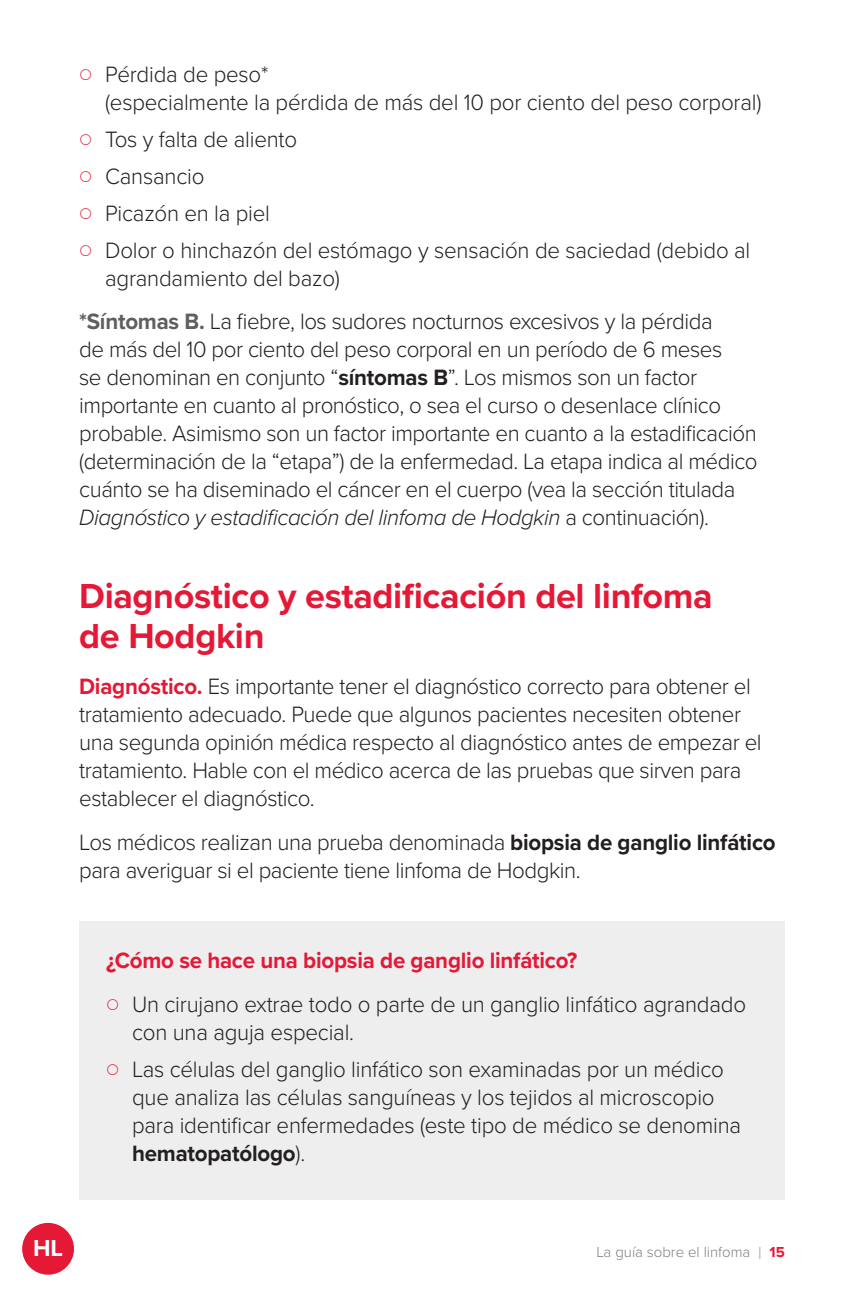
<style>
.page{position:relative;width:864px;height:1296px;background:#fff}
.page>*{position:absolute;margin:0;border:0;box-sizing:border-box;transform-origin:0 0}
.Large_Red_Headline{font:700 36px/40px "Proxima Nova";letter-spacing:-.01em;color:#e51836}
.t1{font:700 24px "Proxima Nova";color:#fff}
.Body_text{font:300 23px/28px "Proxima Nova";letter-spacing:-.02em;color:#231f20}
.Body_text-2{font:700 23px "Proxima Nova";letter-spacing:-.01em;color:#e51836}
.t2{font:300 15px "Proxima Nova";color:#7d7f82}
.s1{font-weight:700;color:#5f5f62}
.s2{font-weight:700}
.s3{font-style:italic}
.s4{font-weight:700;color:#e51836}
.s5{font-weight:400;font-size:18px;color:#babbbe}
</style>
<div class="page">
<div style="left:79px;top:921px;width:706px;height:279px;background:#eeeeef"></div>
<div style="left:22px;top:1223px;width:52px;height:52px;background:#e51836;border-radius:50%"></div>
<p class="Body_text" style="left:105px;top:59px;width:658px">Pérdida de peso*<br>(especialmente la pérdida de más del 10 por ciento del peso corporal)</p>
<p class="Body_text" style="left:105px;top:124px;width:194px">Tos y falta de aliento</p>
<p class="Body_text" style="left:105px;top:161px;width:101px">Cansancio</p>
<p class="Body_text" style="left:105px;top:198px;width:166px">Picazón en la piel</p>
<p class="Body_text" style="left:105px;top:235px;width:647px">Dolor o hinchazón del estómago y sensación de saciedad (debido al agrandamiento del bazo)</p>
<p class="Body_text" style="left:79px;top:306px;width:680px"><span class="s1">*Síntomas B.</span> La fiebre, los sudores nocturnos excesivos y la pérdida<br>de más del 10 por ciento del peso corporal en un período de 6 meses<br>se denominan en conjunto “<span class="s2">síntomas B</span>”. Los mismos son un factor importante en cuanto al pronóstico, o sea el curso o desenlace clínico probable. Asimismo son un factor importante en cuanto a la estadificación (determinación de la “etapa”) de la enfermedad. La etapa indica al médico cuánto se ha diseminado el cáncer en el cuerpo (vea la sección titulada <span class="s3">Diagnóstico y estadificación del linfoma de Hodgkin</span> a continuación).</p>
<p class="Large_Red_Headline" style="left:79px;top:575px;width:635px">Diagnóstico y estadificación del linfoma de Hodgkin</p>
<p class="Body_text" style="left:79px;top:671px;width:684px"><span class="s4">Diagnóstico.</span> Es importante tener el diagnóstico correcto para obtener el tratamiento adecuado. Puede que algunos pacientes necesiten obtener una segunda opinión médica respecto al diagnóstico antes de empezar el tratamiento. Hable con el médico acerca de las pruebas que sirven para establecer el diagnóstico.</p>
<p class="Body_text" style="left:79px;top:827px;width:698px">Los médicos realizan una prueba denominada <span class="s2">biopsia de ganglio linfático </span>para averiguar si el paciente tiene linfoma de Hodgkin.</p>
<p class="Body_text-2" style="left:106px;top:943px;width:473px">¿Cómo se hace una biopsia de ganglio linfático?</p>
<p class="Body_text" style="left:132px;top:989px;width:616px">Un cirujano extrae todo o parte de un ganglio linfático agrandado con una aguja especial.</p>
<p class="Body_text" style="left:132px;top:1054px;width:611px">Las células del ganglio linfático son examinadas por un médico que analiza las células sanguíneas y los tejidos al microscopio para identificar enfermedades (este tipo de médico se denomina <span class="s2">hematopatólogo</span>).</p>
<p class="t1" style="left:33px;top:1230px;width:32px">HL</p>
<p class="t2" style="left:596px;top:1241px;width:190px">La guía sobre el linfoma <span class="s5">I</span> <span class="s4">15</span></p>
</div>
